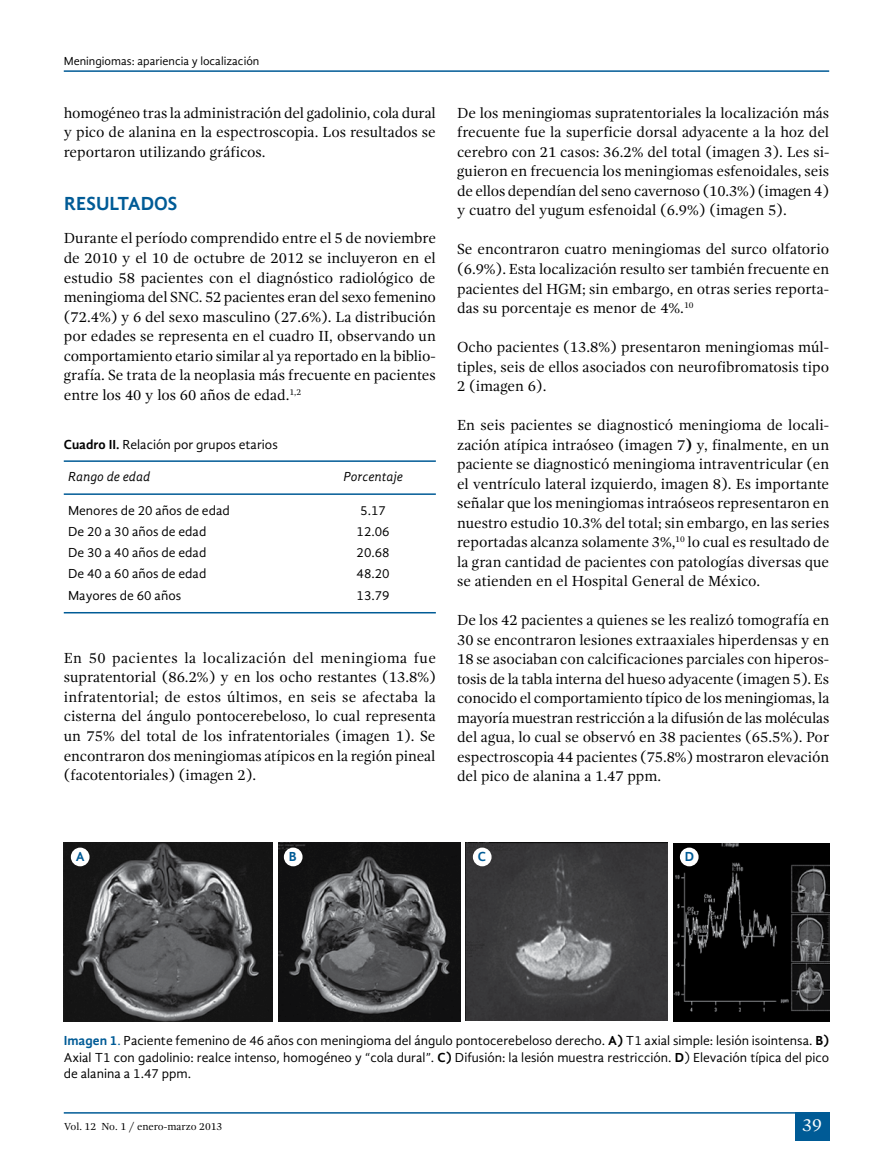
<style>
.page{position:relative;width:893px;height:1170px;background:#fff}
.page>*{position:absolute;margin:0;border:0;box-sizing:border-box;transform-origin:0 0}
.t1{font:700 19.5px "Gandhi Sans";color:#005b96}
.t2{font:18px "Gandhi Serif";color:#fff}
.t3{font:15px/19.5px "Gandhi Serif";letter-spacing:-.005em;color:#000;text-align:justify}
.t4{font:13.5px/16.5px "Gandhi Sans";color:#000;text-align:justify}
.t5{font:italic 13.5px "Gandhi Sans";color:#000}
.t6{font:700 13.5px "Gandhi Sans";color:#005b96}
.t7{font:12px "Gandhi Sans";color:#000}
.t8{font:10.5px "Gandhi Serif";color:#000}
.s1{font-weight:700}
.s2{font-weight:700;color:#005b96}
.s3{color:#005b96}
</style>
<div class="page">
<div style="left:795px;top:1111px;width:34px;height:29px;background:#005b96"></div>
<hr style="left:64px;top:1111px;width:749px;height:2px;background:#005b96">
<hr style="left:64px;top:70px;width:765px;height:2px;background:#005b96">
<hr style="left:64px;top:460px;width:372px;height:2px;background:#005b96">
<hr style="left:64px;top:493px;width:372px;height:2px;background:#005b96">
<hr style="left:64px;top:612px;width:372px;height:1px;background:#005b96">
<img style="left:64px;top:842px;width:209px;height:179px">
<img style="left:278px;top:842px;width:182px;height:179px">
<img style="left:466px;top:842px;width:201px;height:178px">
<img style="left:674px;top:843px;width:155px;height:177px">
<div style="left:71px;top:847px;width:19px;height:19px;background:#fff;border-radius:50%"></div>
<div style="left:284px;top:847px;width:19px;height:19px;background:#fff;border-radius:50%"></div>
<div style="left:473px;top:847px;width:19px;height:19px;background:#fff;border-radius:50%"></div>
<div style="left:680px;top:847px;width:19px;height:19px;background:#fff;border-radius:50%"></div>
<p class="t7" style="left:64px;top:54px;width:197px">Meningiomas: apariencia y localización</p>
<p class="t3" style="left:64px;top:103px;width:374px">homogéneo tras la administración del gadolinio, cola dural y pico de alanina en la espectroscopia. Los resultados se reportaron utilizando gráficos.</p>
<h1 class="t1" style="left:64px;top:192px;width:114px">RESULTADOS</h1>
<p class="t3" style="left:64px;top:229px;width:374px">Durante el período comprendido entre el 5 de noviembre de 2010 y el 10 de octubre de 2012 se incluyeron en el estudio 58 pacientes con el diagnóstico radiológico de meningioma del SNC. 52 pacientes eran del sexo femenino (72.4%) y 6 del sexo masculino (27.6%). La distribución por edades se representa en el cuadro II, observando un comportamiento etario similar al ya reportado en la biblio&shy;grafía. Se trata de la neoplasia más frecuente en pacientes entre los 40 y los 60 años de edad.<sup>1,2</sup></p>
<p class="t4" style="left:64px;top:436px;width:215px"><span class="s1">Cuadro II.</span> Relación por grupos etarios</p>
<p class="t5" style="left:68px;top:469px;width:84px">Rango de edad</p>
<p class="t5" style="left:343px;top:469px;width:61px">Porcentaje</p>
<p class="t4" style="left:68px;top:501px;width:163px">Menores de 20 años de edad</p>
<p class="t4" style="left:360px;top:501px;width:27px">5.17</p>
<p class="t4" style="left:68px;top:523px;width:140px">De 20 a 30 años de edad</p>
<p class="t4" style="left:357px;top:523px;width:35px">12.06</p>
<p class="t4" style="left:68px;top:544px;width:140px">De 30 a 40 años de edad</p>
<p class="t4" style="left:357px;top:544px;width:35px">20.68</p>
<p class="t4" style="left:68px;top:565px;width:140px">De 40 a 60 años de edad</p>
<p class="t4" style="left:357px;top:565px;width:35px">48.20</p>
<p class="t4" style="left:68px;top:587px;width:115px">Mayores de 60 años</p>
<p class="t4" style="left:357px;top:587px;width:35px">13.79</p>
<p class="t3" style="left:64px;top:648px;width:374px">En 50 pacientes la localización del meningioma fue supratentorial (86.2%) y en los ocho restantes (13.8%) infratentorial; de estos últimos, en seis se afectaba la cisterna del ángulo pontocerebeloso, lo cual representa un 75% del total de los infratentoriales (imagen 1). Se encontraron dos meningiomas atípicos en la región pineal (facotentoriales) (imagen 2).</p>
<p class="t3" style="left:457px;top:103px;width:374px">De los meningiomas supratentoriales la localización más frecuente fue la superficie dorsal adyacente a la hoz del cerebro con 21 casos: 36.2% del total (imagen 3). Les si&shy;guieron en frecuencia los meningiomas esfenoidales, seis de ellos dependían del seno cavernoso (10.3%) (imagen 4) y cuatro del yugum esfenoidal (6.9%) (imagen 5).</p>
<p class="t3" style="left:457px;top:240px;width:374px">Se encontraron cuatro meningiomas del surco olfatorio (6.9%). Esta localización resulto ser también frecuente en pacientes del HGM; sin embargo, en otras series reporta&shy;das su porcentaje es menor de 4%.<sup>10</sup></p>
<p class="t3" style="left:457px;top:337px;width:374px">Ocho pacientes (13.8%) presentaron meningiomas múl&shy;tiples, seis de ellos asociados con neurofibromatosis tipo 2 (imagen 6).</p>
<p class="t3" style="left:457px;top:415px;width:374px">En seis pacientes se diagnosticó meningioma de locali&shy;zación atípica intraóseo (imagen 7<span class="s1">)</span> y, finalmente, en un paciente se diagnosticó meningioma intraventricular (en el ventrículo lateral izquierdo, imagen 8). Es importante señalar que los meningiomas intraóseos representaron en nuestro estudio 10.3% del total; sin embargo, en las series reportadas alcanza solamente 3%,<sup>10</sup> lo cual es resultado de la gran cantidad de pacientes con patologías diversas que se atienden en el Hospital General de México.</p>
<p class="t3" style="left:457px;top:610px;width:374px">De los 42 pacientes a quienes se les realizó tomografía en 30 se encontraron lesiones extraaxiales hiperdensas y en 18 se asociaban con calcificaciones parciales con hiperos&shy;tosis de la tabla interna del hueso adyacente (imagen 5). Es conocido el comportamiento típico de los meningiomas, la mayoría muestran restricción a la difusión de las moléculas del agua, lo cual se observó en 38 pacientes (65.5%). Por espectroscopia 44 pacientes (75.8%) mostraron elevación del pico de alanina a 1.47 ppm.</p>
<p class="t6" style="left:76px;top:848px;width:10px">A</p>
<p class="t6" style="left:289px;top:848px;width:9px">B</p>
<p class="t6" style="left:478px;top:848px;width:10px">C</p>
<p class="t6" style="left:685px;top:848px;width:11px">D</p>
<p class="t4" style="left:64px;top:1032px;width:767px"><span class="s2">Imagen 1</span><span class="s3">.</span> Paciente femenino de 46 años con meningioma del ángulo pontocerebeloso derecho. <span class="s1">A)</span> T1 axial simple: lesión isointensa. <span class="s1">B)<br></span>Axial T1 con gadolinio: realce intenso, homogéneo y “cola dural”. <span class="s1">C)</span> Difusión: la lesión muestra restricción. <span class="s1">D</span>) Elevación típica del pico de alanina a 1.47 ppm.</p>
<p class="t8" style="left:64px;top:1120px;width:160px">Vol. 12 No. 1 / enero-marzo 2013</p>
<p class="t2" style="left:802px;top:1114px;width:21px">39</p>
</div>
